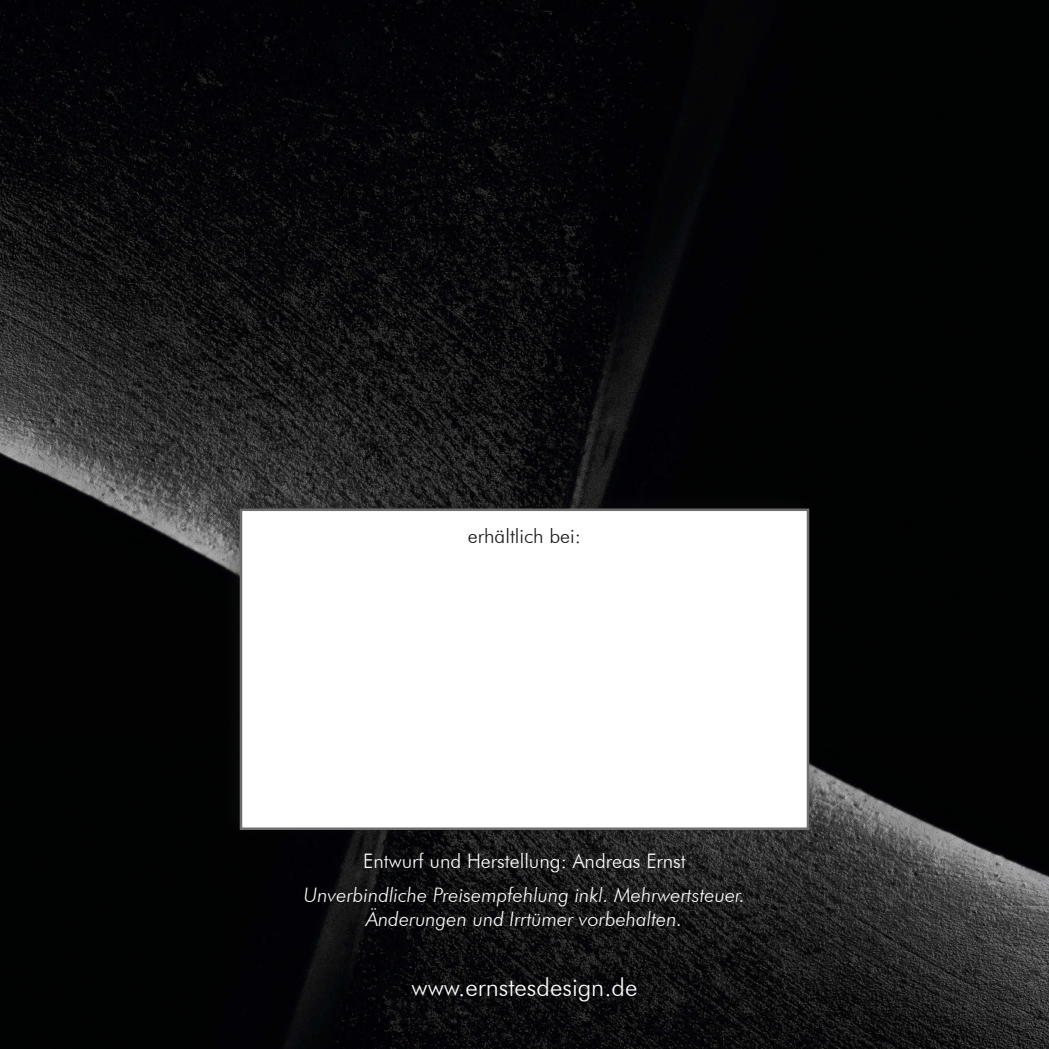
<style>
.page{position:relative;width:1049px;height:1049px;background:#fff}
.page>*{position:absolute;margin:0;border:0;box-sizing:border-box;transform-origin:0 0}
.t1{font:300 25px "Futura BT";color:#fff}
.t2{font:italic 300 20px/24px "Futura BT";color:#fff;text-align:center}
.t3{font:300 20px "Futura BT";color:#fff}
.t4{font:300 20px "Futura BT";color:#181716}
</style>
<div class="page">
<img style="left:0;top:737px;width:1049px;height:312px">
<img style="left:0;top:0;width:1049px;height:737px">
<div style="left:218px;top:489px;width:601px;height:353px;background:#181716;opacity:.38"></div>
<div style="left:240px;top:508px;width:569px;height:322px;background:#fff;border:2px solid #6e6e6e"></div>
<p class="t4" style="left:468px;top:524px;width:115px">erhältlich bei:</p>
<p class="t3" style="left:363px;top:848px;width:324px">Entwurf und Herstellung: Andreas Ernst</p>
<p class="t2" style="left:304px;top:882px;width:443px">Unverbindliche Preisempfehlung inkl. Mehrwertsteuer.<br>Änderungen und Irrtümer vorbehalten.</p>
<p class="t1" style="left:411px;top:972px;width:227px">www.ernstesdesign.de</p>
</div>
